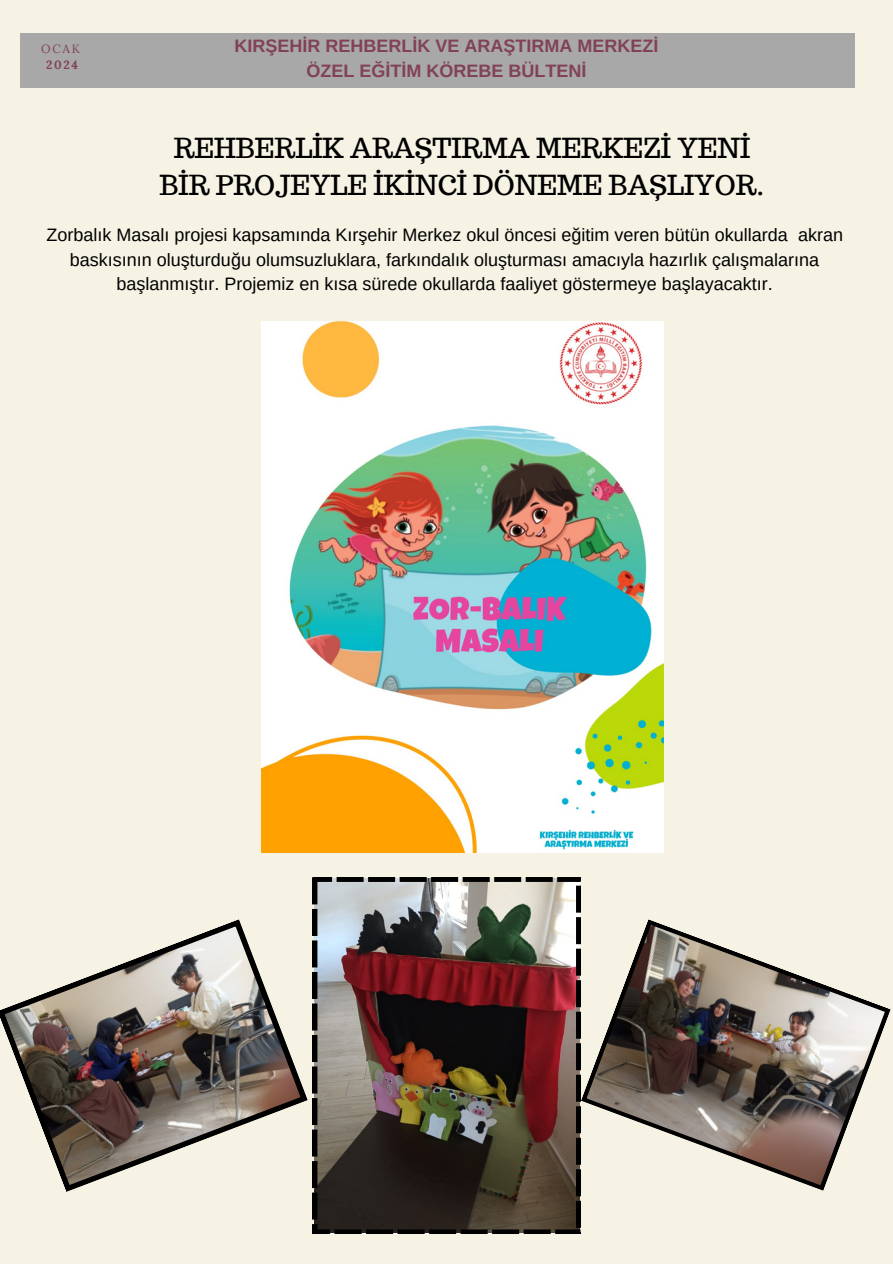
<style>
.page{position:relative;width:893px;height:1264px;background:#fff}
.page>*{position:absolute;margin:0;border:0;box-sizing:border-box;transform-origin:0 0}
.t1{font:27px/37.2px "Trocchi";color:#000;text-align:center}
.t2{font:18px/24.8px "Arimo";color:#000;text-align:center}
.t3{font:700 18px/24.8px "Arimo";color:#814256;text-align:center}
.t4{font:12px "Lora";color:#814256}
.t5{font:700 12px "Lora";color:#814256}
</style>
<div class="page">
<div style="left:0;top:0;width:892px;height:1263px;background:#f6f3e4"></div>
<div style="left:20px;top:33px;width:834px;height:54px;background:#a9a8a9"></div>
<img style="left:261px;top:321px;width:402px;height:531px">
<svg style="left:581px;top:919px;width:309px;height:271px"></svg>
<img style="left:0;top:919px;width:308px;height:272px">
<img style="left:313px;top:877px;width:267px;height:356px">
<h1 class="t4" style="left:41px;top:41px;width:40px">OCAK</h1>
<h3 class="t5" style="left:46px;top:57px;width:33px">2024</h3>
<p class="t3" style="left:234px;top:33px;width:425px">KIRŞEHİR REHBERLİK VE ARAŞTIRMA MERKEZİ<br>ÖZEL EĞİTİM KÖREBE BÜLTENİ</p>
<p class="t1" style="left:159px;top:129px;width:606px">REHBERLİK ARAŞTIRMA MERKEZİ YENİ<br>BİR PROJEYLE İKİNCİ DÖNEME BAŞLIYOR.</p>
<p class="t2" style="left:46px;top:222px;width:798px">Zorbalık Masalı projesi kapsamında Kırşehir Merkez okul öncesi eğitim veren bütün okullarda akran baskısının oluşturduğu olumsuzluklara, farkındalık oluşturması amacıyla hazırlık çalışmalarına başlanmıştır. Projemiz en kısa sürede okullarda faaliyet göstermeye başlayacaktır.</p>
</div>
